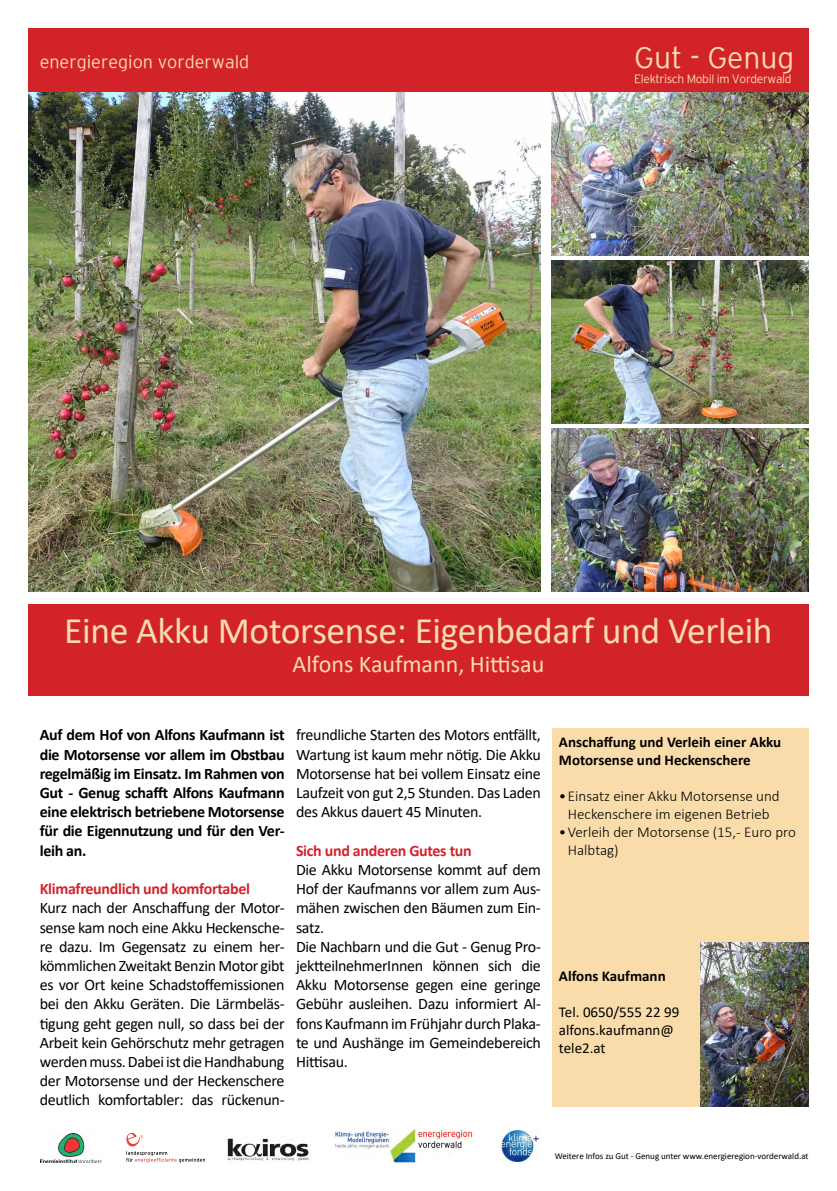
<style>
.page{position:relative;width:837px;height:1191px;background:#fff}
.page>*{position:absolute;margin:0;border:0;box-sizing:border-box;transform-origin:0 0}
.t1{font:37.5px "Calibri";letter-spacing:-.01em;color:#f8dcab}
.t2{font:300 30px "Energieinstitut";color:#fadcaa}
.t3{font:24px "Calibri";color:#f8dcab}
.t4{font:300 18px "Energieinstitut";color:#fadcaa}
.t5{font:16px/19.2px "Calibri";letter-spacing:-.02em;color:#000;text-align:justify}
.t6{font:700 16px/19.2px "Calibri";letter-spacing:-.02em;color:#000;text-align:justify}
.t7{font:700 16px "Calibri";letter-spacing:-.02em;color:#d2232a}
.t8{font:300 15px/18px "Calibri";color:#000;text-align:center}
.t9{font:700 15px/18px "Calibri";color:#000}
.t10{font:15px/18px "Calibri";color:#000}
.t11{font:300 12px "Energieinstitut";letter-spacing:-.03em;color:#fadcaa}
.t12{font:9px "Calibri";color:#000}
</style>
<div class="page">
<img style="left:28px;top:92px;width:512px;height:500px">
<div style="left:28px;top:28px;width:780px;height:64px;background:#d2232a"></div>
<svg style="left:126px;top:1132px;width:79px;height:30px"></svg>
<img style="left:335px;top:1128px;width:138px;height:35px">
<div style="left:28px;top:604px;width:780px;height:91px;background:#d2232a"></div>
<div style="left:551px;top:728px;width:257px;height:378px;background:#fadcaa"></div>
<img style="left:41px;top:1133px;width:61px;height:29px">
<img style="left:227px;top:1136px;width:84px;height:25px">
<img style="left:500px;top:1130px;width:38px;height:31px">
<img style="left:551px;top:92px;width:257px;height:163px">
<img style="left:551px;top:260px;width:257px;height:163px">
<img style="left:700px;top:943px;width:108px;height:163px">
<img style="left:551px;top:429px;width:257px;height:163px">
<p class="t4" style="left:40px;top:52px;width:211px">energieregion vorderwald</p>
<h2 class="t2" style="left:634px;top:41px;width:161px">Gut - Genug</h2>
<p class="t11" style="left:634px;top:72px;width:159px">Elektrisch Mobil im Vorderwald</p>
<h1 class="t1" style="left:64px;top:605px;width:709px">Eine Akku Motorsense: Eigenbedarf und Verleih</h1>
<h3 class="t3" style="left:292px;top:647px;width:253px">Alfons Kaufmann, Hittisau</h3>
<p class="t6" style="left:40px;top:725px;width:246px">Auf dem Hof von Alfons Kaufmann ist die Motorsense vor allem im Obstbau regelmäßig im Einsatz. Im Rahmen von Gut - Genug schafft Alfons Kaufmann eine elektrisch betriebene Motorsense für die Eigennutzung und für den Ver&shy;leih an.</p>
<p class="t7" style="left:40px;top:877px;width:212px">Klimafreundlich und komfortabel</p>
<p class="t5" style="left:40px;top:898px;width:246px">Kurz nach der Anschaffung der Motor&shy;sense kam noch eine Akku Heckensche&shy;re dazu. Im Gegensatz zu einem her&shy;kömmlichen Zweitakt Benzin Motor gibt es vor Ort keine Schadstoffemissionen bei den Akku Geräten. Die Lärmbeläs&shy;tigung geht gegen null, so dass bei der Arbeit kein Gehörschutz mehr getragen werden muss. Dabei ist die Handhabung der Motorsense und der Heckenschere deutlich komfortabler: das rückenun-</p>
<p class="t5" style="left:296px;top:725px;width:246px">freundliche Starten des Motors entfällt, Wartung ist kaum mehr nötig. Die Akku Motorsense hat bei vollem Einsatz eine Laufzeit von gut 2,5 Stunden. Das Laden des Akkus dauert 45 Minuten.</p>
<p class="t7" style="left:296px;top:839px;width:177px">Sich und anderen Gutes tun</p>
<p class="t5" style="left:296px;top:859px;width:246px;text-align:left">Die Akku Motorsense kommt auf dem<br>Hof der Kaufmanns vor allem zum Aus&shy;mähen zwischen den Bäumen zum Ein&shy;satz.<br>Die Nachbarn und die Gut - Genug Pro&shy;jektteilnehmerInnen können sich die<br>Akku Motorsense gegen eine geringe<br>Gebühr ausleihen. Dazu informiert Al&shy;fons Kaufmann im Frühjahr durch Plaka&shy;te und Aushänge im Gemeindebereich<br>Hittisau.</p>
<p class="t9" style="left:558px;top:732px;width:224px">Anschaffung und Verleih einer Akku<br>Motorsense und Heckenschere</p>
<p class="t8" style="left:558px;top:786px;width:222px">•Einsatz einer Akku Motorsense und<br>Heckenschere im eigenen Betrieb</p>
<p class="t8" style="left:567px;top:822px;width:229px;text-align:left;text-indent:-9px">•Verleih der Motorsense (15,- Euro pro<br>Halbtag)</p>
<p class="t9" style="left:558px;top:966px;width:108px">Alfons Kaufmann</p>
<p class="t10" style="left:558px;top:1002px;width:122px">Tel. 0650/555 22 99 alfons.kaufmann@ tele2.at</p>
<p class="t12" style="left:554px;top:1150px;width:255px">Weitere Infos zu Gut - Genug unter www.energieregion-vorderwald.at</p>
</div>
